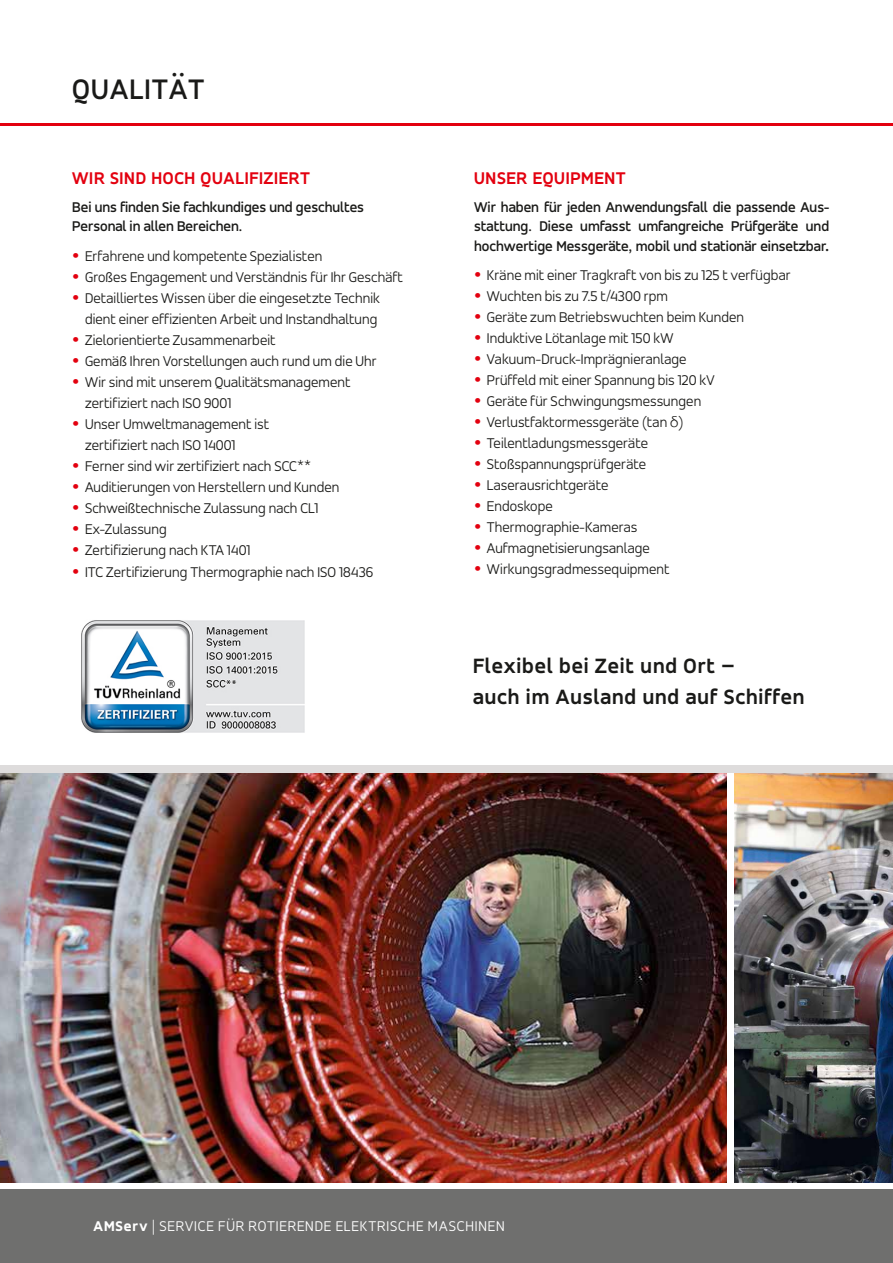
<style>
.page{position:relative;width:893px;height:1263px;background:#fff}
.page>*{position:absolute;margin:0;border:0;box-sizing:border-box;transform-origin:0 0}
.t1{font:500 30px "Accord";letter-spacing:.04em;color:#1a1a18}
.t2{font:700 22.05px/31.2px "Accord";letter-spacing:.04em;color:#1a1a18}
.t3{font:700 18px "Accord";letter-spacing:.04em;color:#e3000f}
.t4{font:300 15px/21px "Accord";letter-spacing:.01em;color:#1a1a18}
.t5{font:500 15px/19.5px "Accord";color:#1a1a18}
.t6{font:300 15px "Accord";letter-spacing:.06em;color:#fff}
.s1{font-size:27px;color:#e3000f}
.s2{font-size:18px}
.s3{font-family:"Helvetica"}
.s4{font-weight:800}
</style>
<div class="page">
<hr style="left:0;top:123px;width:893px;height:3px;background:#e3000f">
<div style="left:0;top:1189px;width:893px;height:74px;background:#6f6f6e"></div>
<img style="left:734px;top:773px;width:159px;height:409px">
<img style="left:0;top:773px;width:727px;height:409px">
<div style="left:0;top:765px;width:893px;height:8px;background:#dedcdc"></div>
<img style="left:81px;top:620px;width:224px;height:113px">
<h1 class="t1" style="left:72px;top:71px;width:134px">QUALITÄT</h1>
<p class="t3" style="left:72px;top:167px;width:239px">WIR SIND HOCH QUALIFIZIERT</p>
<p class="t5" style="left:72px;top:197px;width:293px">Bei uns finden Sie fachkundiges und geschultes<br>Personal in allen Bereichen.</p>
<p class="t4" style="left:72px;top:245px;width:251px"><span class="s1">•</span> Erfahrene und kompetente Spezialisten</p>
<p class="t4" style="left:72px;top:266px;width:332px"><span class="s1">•</span> Großes Engagement und Verständnis für Ihr Geschäft</p>
<p class="t4" style="left:72px;top:287px;width:309px;text-align:right"><span class="s1">•</span> Detailliertes Wissen über die eingesetzte Technik dient einer effizienten Arbeit und Instandhaltung</p>
<p class="t4" style="left:72px;top:329px;width:205px"><span class="s1">•</span> Zielorientierte Zusammenarbeit</p>
<p class="t4" style="left:72px;top:350px;width:306px"><span class="s1">•</span> Gemäß Ihren Vorstellungen auch rund um die Uhr</p>
<p class="t4" style="left:85px;top:371px;width:267px;text-indent:-13px"><span class="s1">•</span> Wir sind mit unserem Qualitätsmanagement zertifiziert nach ISO 9001</p>
<p class="t4" style="left:85px;top:413px;width:186px;text-indent:-13px"><span class="s1">•</span> Unser Umweltmanagement ist zertifiziert nach ISO 14001</p>
<p class="t4" style="left:72px;top:455px;width:240px"><span class="s1">•</span> Ferner sind wir zertifiziert nach SCC**</p>
<p class="t4" style="left:72px;top:476px;width:269px"><span class="s1">•</span> Auditierungen von Herstellern und Kunden</p>
<p class="t4" style="left:72px;top:497px;width:248px"><span class="s1">•</span> Schweißtechnische Zulassung nach CL1</p>
<p class="t4" style="left:72px;top:518px;width:96px"><span class="s1">•</span> Ex-Zulassung</p>
<p class="t4" style="left:72px;top:539px;width:180px"><span class="s1">•</span> Zertifizierung nach KTA 1401</p>
<p class="t4" style="left:72px;top:562px;width:302px"><span class="s1">•</span> ITC Zertifizierung Thermographie nach ISO 18436</p>
<p class="t3" style="left:474px;top:167px;width:153px">UNSER EQUIPMENT</p>
<p class="t5" style="left:474px;top:197px;width:357px;text-align:justify">Wir haben für jeden Anwendungsfall die passende Aus&shy;stattung. Diese umfasst umfangreiche Prüfgeräte und hochwertige Messgeräte, mobil und stationär einsetzbar<span class="s2">.</span></p>
<p class="t4" style="left:474px;top:265px;width:318px"><span class="s1">•</span> Kräne mit einer Tragkraft von bis zu 125 t verfügbar</p>
<p class="t4" style="left:474px;top:286px;width:195px"><span class="s1">•</span> Wuchten bis zu 7.5 t/4300 rpm</p>
<p class="t4" style="left:474px;top:307px;width:271px"><span class="s1">•</span> Geräte zum Betriebswuchten beim Kunden</p>
<p class="t4" style="left:474px;top:328px;width:201px"><span class="s1">•</span> Induktive Lötanlage mit 150 kW</p>
<p class="t4" style="left:474px;top:349px;width:214px"><span class="s1">•</span> Vakuum-Druck-Imprägnieranlage</p>
<p class="t4" style="left:474px;top:370px;width:242px"><span class="s1">•</span> Prüffeld mit einer Spannung bis 120 kV</p>
<p class="t4" style="left:474px;top:391px;width:229px"><span class="s1">•</span> Geräte für Schwingungsmessungen</p>
<p class="t4" style="left:474px;top:412px;width:211px"><span class="s1">•</span> Verlustfaktormessgeräte (tan <span class="s3">δ</span>)</p>
<p class="t4" style="left:474px;top:433px;width:175px"><span class="s1">•</span> Teilentladungsmessgeräte</p>
<p class="t4" style="left:474px;top:454px;width:173px"><span class="s1">•</span> Stoßspannungsprüfgeräte</p>
<p class="t4" style="left:474px;top:475px;width:136px"><span class="s1">•</span> Laserausrichtgeräte</p>
<p class="t4" style="left:474px;top:496px;width:80px"><span class="s1">•</span> Endoskope</p>
<p class="t4" style="left:474px;top:517px;width:165px"><span class="s1">•</span> Thermographie-Kameras</p>
<p class="t4" style="left:474px;top:538px;width:177px"><span class="s1">•</span> Aufmagnetisierungsanlage</p>
<p class="t4" style="left:474px;top:559px;width:197px"><span class="s1">•</span> Wirkungsgradmessequipment</p>
<h2 class="t2" style="left:473px;top:650px;width:333px">Flexibel bei Zeit und Ort –<br>auch im Ausland und auf Schiffen</h2>
<p class="t6" style="left:94px;top:1217px;width:413px"><span class="s4">AMServ</span> | SERVICE FÜR ROTIERENDE ELEKTRISCHE MASCHINEN</p>
</div>
